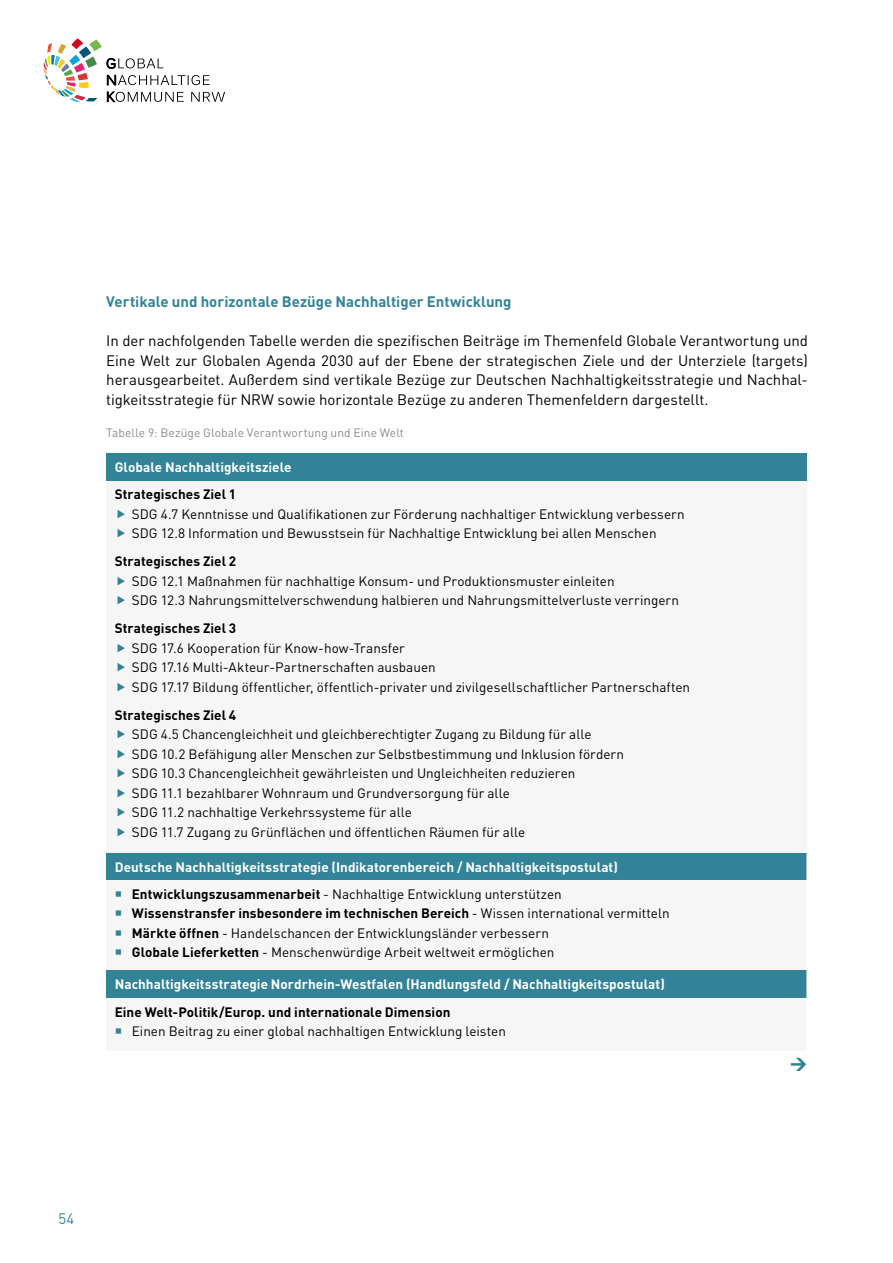
<style>
.page{position:relative;width:893px;height:1263px;background:#fff}
.page>*{position:absolute;margin:0;border:0;box-sizing:border-box;transform-origin:0 0}
.t1{font:15px/19.5px "DIN Pro";letter-spacing:-.005em;color:#000;text-align:justify}
.t2{font:700 15px "DIN Pro";color:#338398}
.t3{font:15px "DIN Pro";color:#338398}
.t4{font:13.5px/19.5px "DIN Pro";color:#000}
.t5{font:700 13.5px "DIN Pro";letter-spacing:.005em;color:#000}
.t6{font:700 13.5px "DIN Pro";color:#fff}
.t7{font:12px "DIN Pro";letter-spacing:.005em;color:#8b8c8e}
.s1{color:#338398}
.s2{font-weight:700}
.s3{font-weight:400}
</style>
<div class="page">
<div style="left:106px;top:453px;width:701px;height:28px;background:#338398"></div>
<div style="left:106px;top:481px;width:701px;height:372px;background:#f6f6f6"></div>
<div style="left:106px;top:853px;width:701px;height:27px;background:#338398"></div>
<div style="left:106px;top:880px;width:701px;height:90px;background:#f6f6f6"></div>
<hr style="left:806px;top:880px;width:2px;height:90px;background:#fff">
<hr style="left:806px;top:853px;width:2px;height:27px;background:#fff">
<div style="left:106px;top:970px;width:701px;height:28px;background:#338398"></div>
<div style="left:106px;top:998px;width:701px;height:53px;background:#f6f6f6"></div>
<hr style="left:806px;top:970px;width:2px;height:28px;background:#fff">
<hr style="left:806px;top:998px;width:2px;height:53px;background:#fff">
<svg style="left:44px;top:38px;width:181px;height:64px"></svg>
<p class="t2" style="left:106px;top:289px;width:407px">Vertikale und horizontale Bezüge Nachhaltiger Entwicklung</p>
<p class="t1" style="left:106px;top:330px;width:703px">In der nachfolgenden Tabelle werden die spezifischen Beiträge im Themenfeld Globale Verantwortung und Eine Welt zur Globalen Agenda 2030 auf der Ebene der strategischen Ziele und der Unterziele (targets) herausgearbeitet. Außerdem sind vertikale Bezüge zur Deutschen Nachhaltigkeitsstrategie und Nachhal&shy;tigkeitsstrategie fü r NRW sowie horizontale Bezüge zu anderen Themenfeldern dargestellt.</p>
<p class="t7" style="left:106px;top:423px;width:299px">Tabelle 9: Bezüge Globale Verantwortung und Eine Welt</p>
<p class="t6" style="left:115px;top:456px;width:178px">Globale Nachhaltigkeitsziele</p>
<p class="t5" style="left:115px;top:483px;width:123px">Strategisches Ziel 1</p>
<p class="t4" style="left:132px;top:503px;width:554px">SDG 4.7 Kenntnisse und Qualifikationen zur Förderung nachhaltiger Entwicklung verbessern<br>SDG 12.8 Information und Bewusstsein fü r Nachhaltige Entwicklung bei allen Menschen</p>
<p class="t5" style="left:115px;top:550px;width:123px">Strategisches Ziel 2</p>
<p class="t4" style="left:132px;top:570px;width:549px">SDG 12.1 Maßnahmen für nachhaltige Konsum- und Produktionsmuster einleiten<br>SDG 12.3 Nahrungsmittelverschwendung halbieren und Nahrungsmittelverluste verringern</p>
<p class="t5" style="left:115px;top:617px;width:123px">Strategisches Ziel 3</p>
<p class="t4" style="left:132px;top:637px;width:560px">SDG 17.6 Kooperation fü r Know-how-Transfer<br>SDG 17.16 Multi-Akteur-Partnerschaften ausbauen<br>SDG 17.17 Bildung öffentlicher, öffentlich-privater und zivilgesellschaftlicher Partnerschaften</p>
<p class="t5" style="left:115px;top:704px;width:123px">Strategisches Ziel 4</p>
<p class="t4" style="left:132px;top:723px;width:494px">SDG 4.5 Chancengleichheit und gleichberechtigter Zugang zu Bildung für alle<br>SDG 10.2 Befähigung aller Menschen zur Selbstbestimmung und Inklusion fördern SDG 10.3 Chancengleichheit gewährleisten und Ungleichheiten reduzieren<br>SDG 11.1 bezahlbarer Wohnraum und Grundversorgung für alle<br>SDG 11.2 nachhaltige Verkehrssysteme fü r alle<br>SDG 11.7 Zugang zu Grünflächen und öffentlichen Räumen für alle</p>
<p class="t6" style="left:115px;top:855px;width:505px">Deutsche Nachhaltigkeitsstrategie (I ndikatorenbereich / Nachhaltigkeitspostulat)</p>
<p class="t4" style="left:115px;top:883px;width:448px"><span class="s1">○</span> <span class="s2">Entwicklungszusammenarbeit</span> - Nachhaltige Entwicklung unterstützen</p>
<p class="t5" style="left:115px;top:902px;width:556px"><span class="s1">○</span> Wissenstransfer insbesondere im technischen Bereich <span class="s3">- Wissen international vermitteln</span></p>
<p class="t4" style="left:115px;top:922px;width:436px"><span class="s1">○</span> <span class="s2">Märkte öffnen</span> - Handelschancen der Entwicklungsländer verbessern</p>
<p class="t4" style="left:115px;top:941px;width:441px"><span class="s1">○</span> <span class="s2">Globale Lieferketten</span> - Menschenwü rdige Arbeit weltweit ermöglichen</p>
<p class="t6" style="left:115px;top:973px;width:552px">Nachhaltigkeitsstrategie Nordrhein-Westfalen (Handlungsfeld / Nachhaltigkeitspostulat)</p>
<p class="t5" style="left:115px;top:1000px;width:337px">Eine Welt-Politik/Europ. und internationale Dimension</p>
<p class="t4" style="left:115px;top:1020px;width:393px"><span class="s1">○</span> Einen Beitrag zu einer global nachhaltigen Entwicklung leisten</p>
<p class="t3" style="left:58px;top:1207px;width:18px">54</p>
</div>
